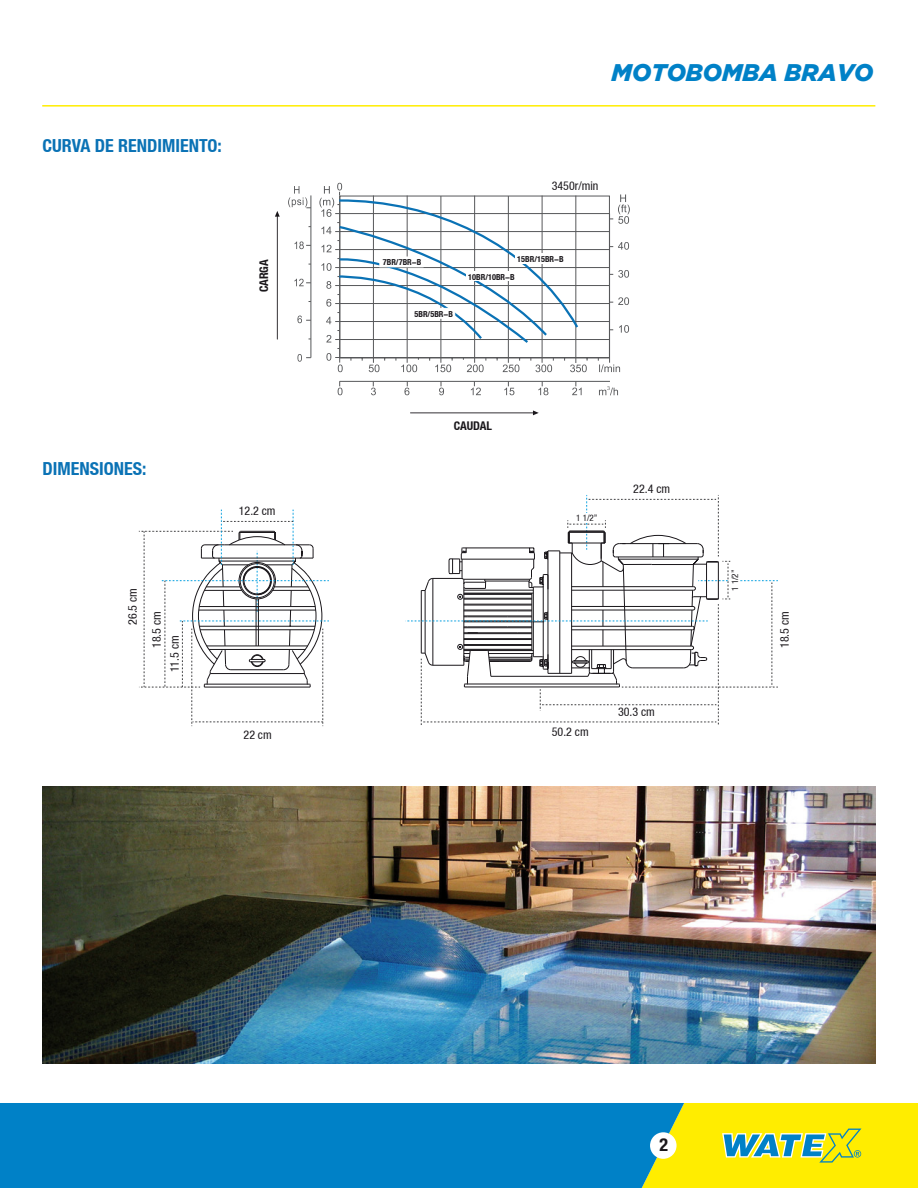
<style>
.page{position:relative;width:918px;height:1188px;background:#fff}
.page>*{position:absolute;margin:0;border:0;box-sizing:border-box;transform-origin:0 0}
.t1{font:italic 900 24px "Gotham";color:#0081c7}
.t2{font:700 condensed 18px "Helvetica Neue LT";color:#0a72b5}
.t3{font:700 condensed 18px "Helvetica Neue LT";color:#1a171b}
.t4{font:condensed 12px "Helvetica Neue LT";color:#1a171b}
.t5{font:700 condensed 12px "Helvetica Neue LT";color:#1a171b}
.t6{font:condensed 9px "Helvetica Neue LT";color:#1a171b}
.t7{font:700 condensed 8.25px "Helvetica Neue LT";color:#1a171b}
</style>
<div class="page">
<div style="left:0;top:1103px;width:642px;height:85px;background:#0081c7"></div>
<svg style="left:642px;top:1103px;width:276px;height:85px;background:#dddf21"></svg>
<div style="left:650px;top:1132px;width:27px;height:27px;background:#fff;border-radius:50%"></div>
<hr style="left:42px;top:105px;width:833px;height:2px;background:#ffed00">
<hr style="left:339px;top:231px;width:271px;height:1px;background:#57585a">
<hr style="left:339px;top:249px;width:271px;height:1px;background:#57585a">
<hr style="left:339px;top:267px;width:271px;height:1px;background:#57585a">
<hr style="left:339px;top:285px;width:271px;height:1px;background:#57585a">
<hr style="left:339px;top:303px;width:271px;height:1px;background:#57585a">
<hr style="left:339px;top:321px;width:271px;height:1px;background:#57585a">
<hr style="left:339px;top:339px;width:271px;height:1px;background:#57585a">
<hr style="left:609px;top:214px;width:1px;height:144px;background:#57585a">
<hr style="left:339px;top:213px;width:271px;height:1px;background:#57585a">
<hr style="left:335px;top:357px;width:275px;height:1px;background:#57585a">
<hr style="left:340px;top:381px;width:270px;height:1px;background:#57585a">
<svg style="left:338px;top:381px;width:5px;height:14px"></svg>
<svg style="left:404px;top:381px;width:5px;height:14px"></svg>
<svg style="left:471px;top:381px;width:10px;height:14px"></svg>
<svg style="left:538px;top:381px;width:10px;height:14px"></svg>
<svg style="left:599px;top:386px;width:19px;height:9px"></svg>
<svg style="left:598px;top:358px;width:22px;height:14px"></svg>
<svg style="left:371px;top:382px;width:5px;height:13px"></svg>
<svg style="left:439px;top:381px;width:5px;height:14px"></svg>
<svg style="left:504px;top:381px;width:10px;height:14px"></svg>
<svg style="left:572px;top:381px;width:10px;height:14px"></svg>
<hr style="left:311px;top:195px;width:1px;height:163px;background:#57585a">
<svg style="left:297px;top:354px;width:14px;height:8px"></svg>
<svg style="left:297px;top:316px;width:14px;height:7px"></svg>
<svg style="left:294px;top:279px;width:17px;height:7px"></svg>
<svg style="left:295px;top:241px;width:16px;height:8px"></svg>
<svg style="left:619px;top:325px;width:10px;height:8px"></svg>
<svg style="left:610px;top:297px;width:19px;height:8px"></svg>
<svg style="left:610px;top:270px;width:19px;height:8px"></svg>
<svg style="left:610px;top:242px;width:19px;height:8px"></svg>
<svg style="left:288px;top:186px;width:23px;height:22px"></svg>
<svg style="left:610px;top:195px;width:20px;height:29px"></svg>
<svg style="left:319px;top:183px;width:269px;height:189px"></svg>
<div style="left:466px;top:272px;width:51px;height:9px;background:#fff"></div>
<div style="left:411px;top:308px;width:44px;height:10px;background:#fff"></div>
<div style="left:515px;top:254px;width:51px;height:10px;background:#fff"></div>
<div style="left:380px;top:257px;width:43px;height:10px;background:#fff"></div>
<svg style="left:407px;top:495px;width:371px;height:230px"></svg>
<svg style="left:139px;top:510px;width:190px;height:216px"></svg>
<svg style="left:275px;top:211px;width:5px;height:129px"></svg>
<svg style="left:410px;top:410px;width:129px;height:5px"></svg>
<img style="left:42px;top:787px;width:833px;height:277px">
<h2 class="t2" style="left:42px;top:135px;width:181px">CURVA DE RENDIMIENTO:</h2>
<p class="t5" style="left:257px;top:292px;width:34px;rotate:-90deg">CARGA</p>
<h2 class="t2" style="left:42px;top:457px;width:105px">DIMENSIONES:</h2>
<p class="t4" style="left:239px;top:504px;width:38px">12.2 cm</p>
<h1 class="t1" style="left:612px;top:59px;width:263px">MOTOBOMBA BRAVO</h1>
<p class="t4" style="left:552px;top:179px;width:48px">3450r/min</p>
<p class="t7" style="left:383px;top:257px;width:40px">7BR/7BR-B</p>
<p class="t7" style="left:415px;top:309px;width:40px">5BR/5BR-B</p>
<p class="t7" style="left:517px;top:254px;width:48px">15BR/15BR-B</p>
<p class="t7" style="left:468px;top:272px;width:48px">10BR/10BR-B</p>
<p class="t5" style="left:454px;top:418px;width:40px">CAUDAL</p>
<p class="t6" style="left:576px;top:513px;width:23px">1 1/2”</p>
<p class="t4" style="left:633px;top:482px;width:38px">22.4 cm</p>
<p class="t4" style="left:126px;top:625px;width:38px;rotate:-90deg">26.5 cm</p>
<p class="t6" style="left:730px;top:591px;width:23px;rotate:-90deg">1 1/2”</p>
<p class="t4" style="left:150px;top:648px;width:38px;rotate:-90deg">18.5 cm</p>
<p class="t4" style="left:778px;top:648px;width:38px;rotate:-90deg">18.5 cm</p>
<p class="t4" style="left:168px;top:672px;width:38px;rotate:-90deg">11.5 cm</p>
<p class="t4" style="left:244px;top:728px;width:30px">22 cm</p>
<p class="t4" style="left:552px;top:725px;width:38px">50.2 cm</p>
<p class="t4" style="left:618px;top:705px;width:38px">30.3 cm</p>
<h2 class="t3" style="left:659px;top:1134px;width:10px">2</h2>
</div>
